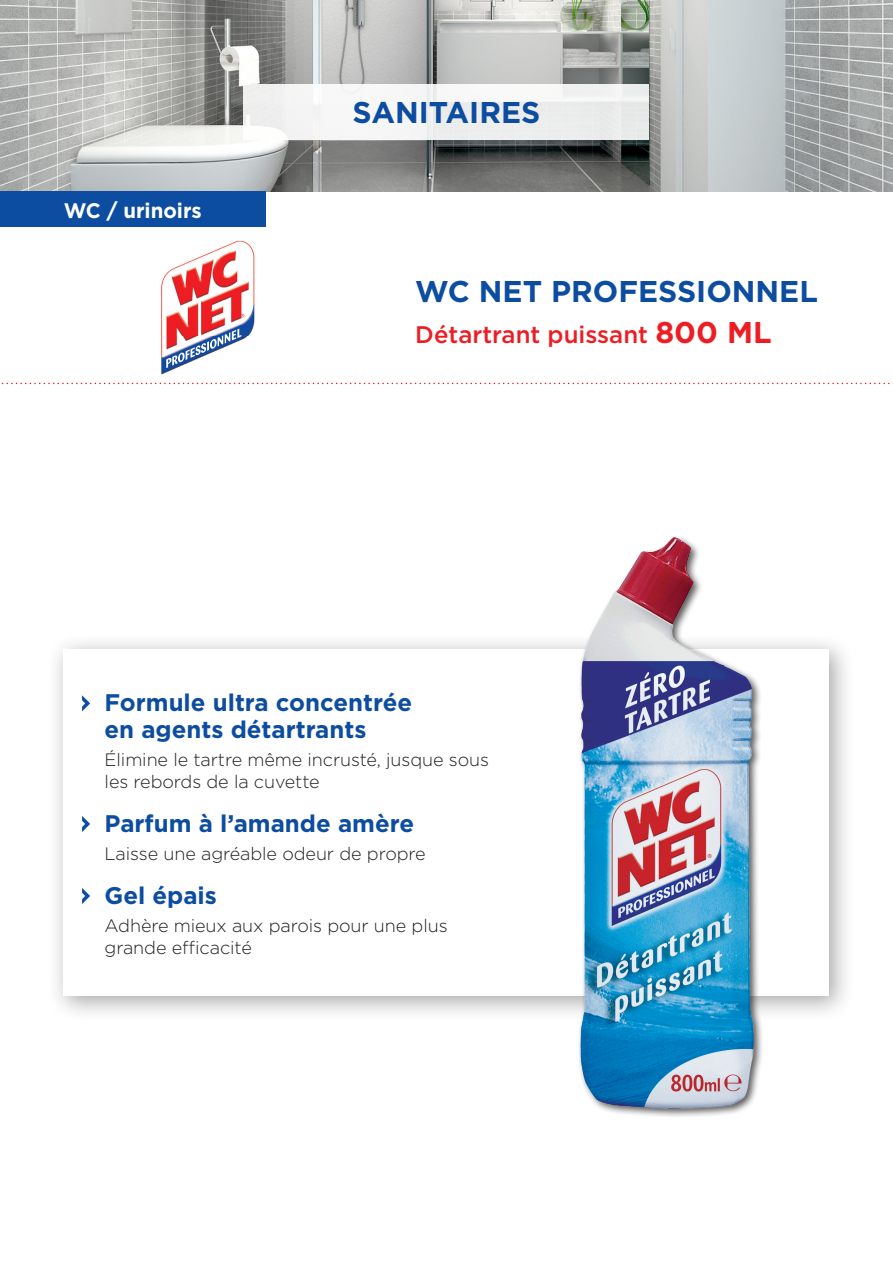
<style>
.page{position:relative;width:893px;height:1263px;background:#fff}
.page>*{position:absolute;margin:0;border:0;box-sizing:border-box;transform-origin:0 0}
.t1{font:700 30px "Gotham";color:#0d4da1}
.t2{font:700 24px/27px "Gotham";color:#0d4da1}
.t3{font:500 24px "Gotham";color:#ee1d23}
.t4{font:700 21px "Gotham";color:#fff}
.t5{font:300 18px/21.6px "Gotham";letter-spacing:-.005em;color:#231f20}
.s1{font-weight:700;font-size:30px}
</style>
<div class="page">
<img style="left:0;top:0;width:893px;height:191px">
<div style="left:47px;top:633px;width:808px;height:389px;background:#231f20;opacity:.4"></div>
<div style="left:64px;top:650px;width:765px;height:346px;background:#fff"></div>
<svg style="left:82px;top:695px;width:8px;height:16px"></svg>
<svg style="left:82px;top:816px;width:8px;height:16px"></svg>
<svg style="left:82px;top:888px;width:8px;height:16px"></svg>
<div style="left:577px;top:535px;width:187px;height:584px;background:#231f20;opacity:.75"></div>
<img style="left:580px;top:537px;width:173px;height:571px">
<img style="left:161px;top:240px;width:94px;height:135px">
<svg style="left:166px;top:329px;width:75px;height:39px"></svg>
<svg style="left:1px;top:383px;width:892px;height:1px"></svg>
<div style="left:244px;top:84px;width:405px;height:56px;background:#f2f2f2"></div>
<div style="left:0;top:191px;width:266px;height:36px;background:#0d4da1"></div>
<p class="t4" style="left:64px;top:196px;width:140px">WC / urinoirs</p>
<h1 class="t1" style="left:353px;top:93px;width:189px">SANITAIRES</h1>
<h1 class="t1" style="left:415px;top:272px;width:404px">WC NET PROFESSIONNEL</h1>
<h2 class="t3" style="left:415px;top:318px;width:358px">Détartrant puissant <span class="s1">800 ML</span></h2>
<h2 class="t2" style="left:105px;top:689px;width:309px">Formule ultra concentrée en agents détartrants</h2>
<p class="t5" style="left:105px;top:749px;width:386px">Élimine le tartre même incrusté, jusque sous les rebords de la cuvette</p>
<h2 class="t2" style="left:105px;top:810px;width:311px">Parfum à l’amande amère</h2>
<p class="t5" style="left:105px;top:842px;width:323px">Laisse une agréable odeur de propre</p>
<h2 class="t2" style="left:105px;top:882px;width:114px">Gel épais</h2>
<p class="t5" style="left:105px;top:914px;width:345px">Adhère mieux aux parois pour une plus grande efficacité</p>
</div>
